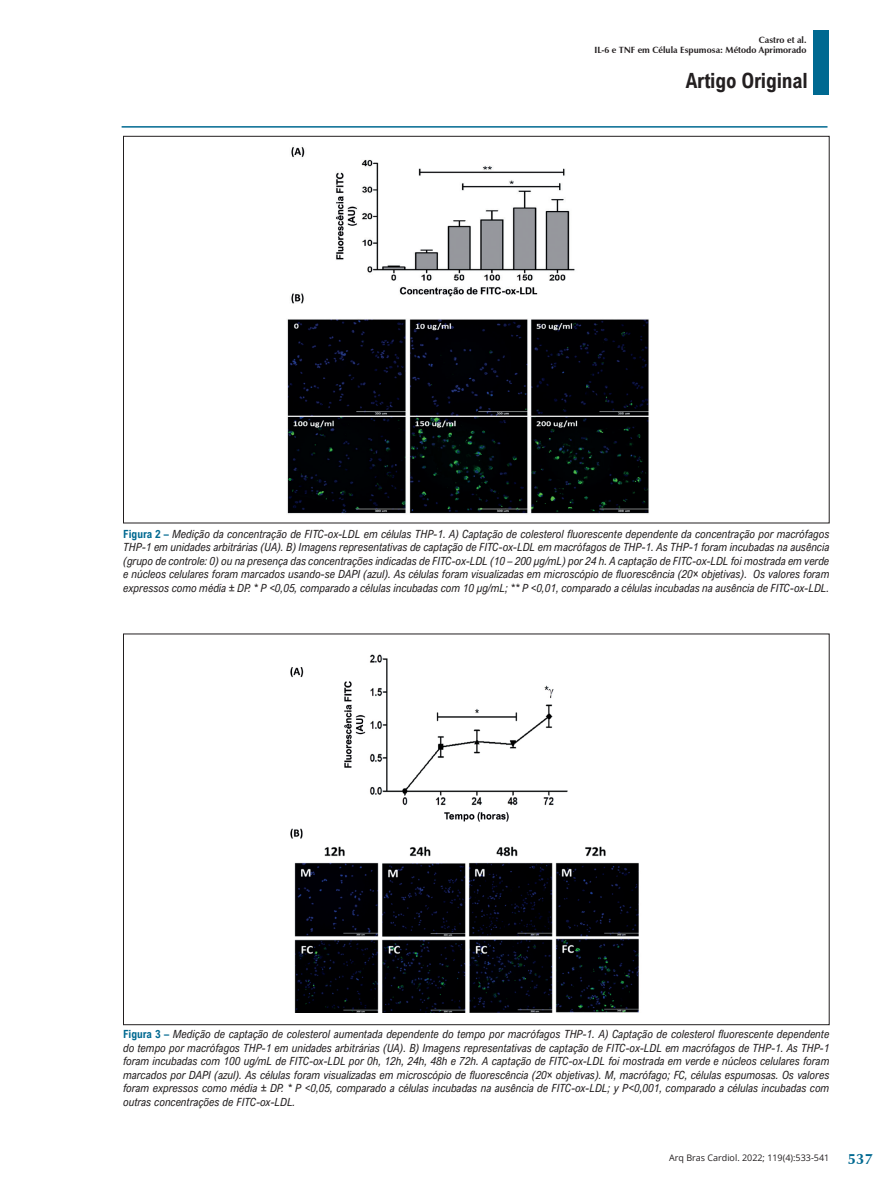
<style>
.page{position:relative;width:893px;height:1191px;background:#fff}
.page>*{position:absolute;margin:0;border:0;box-sizing:border-box;transform-origin:0 0}
.t1{font:700 21px "Arial Nova Cond";letter-spacing:-.01em;color:#231f20}
.t2{font:700 15px "Zapf Humanist 601 BT";color:#006991}
._06_-_LEGENDA_FIGURA{font:italic 11.25px/13.5px "Arial Nova Cond";color:#231f20;text-align:justify}
.t3{font:700 9px/10.8px "Zapf Humanist 601 BT";color:#231f20;text-align:right}
.t4{font:9px "Open Sans";color:#231f20}
.s1{font-weight:700;font-style:normal;color:#006991}
</style>
<div class="page">
<hr style="left:122px;top:126px;width:705px;height:2px;background:#006991">
<div style="left:813px;top:30px;width:16px;height:64px;background:#006991"></div>
<img style="left:287px;top:147px;width:362px;height:367px">
<img style="left:290px;top:654px;width:349px;height:358px">
<p class="t3" style="left:595px;top:34px;width:213px">Castro et al.<br>IL-6 e TNF em Célula Espumosa: Método Aprimorado</p>
<h1 class="t1" style="left:686px;top:67px;width:124px">Artigo Original</h1>
<p class="_06_-_LEGENDA_FIGURA" style="left:123px;top:527px;width:708px"><span class="s1">Figura 2 –</span> Medição da concentração de FITC-ox-LDL em células THP-1. A) Captação de colesterol fluorescente dependente da concentração por macrófagos THP-1 em unidades arbitrárias (UA). B) Imagens representativas de captação de FITC-ox-LDL em macrófagos de THP-1. As THP-1 foram incubadas na ausência (grupo de controle: 0) ou na presença das concentrações indicadas de FITC-ox-LDL (10 – 200 μg/mL) por 24 h. A captação de FITC-ox-LDL foi mostrada em verde e núcleos celulares foram marcados usando-se DAPI (azul). As células foram visualizadas em microscópio de fluorescência (20× objetivas). Os valores foram expressos como média ± DP. * P &lt;0,05, comparado a células incubadas com 10 μg/mL; ** P &lt;0,01, comparado a células incubadas na ausência de FITC-ox-LDL.</p>
<p class="_06_-_LEGENDA_FIGURA" style="left:123px;top:1027px;width:708px"><span class="s1">Figura 3 –</span> Medição de captação de colesterol aumentada dependente do tempo por macrófagos THP-1. A) Captação de colesterol fluorescente dependente do tempo por macrófagos THP-1 em unidades arbitrárias (UA). B) Imagens representativas de captação de FITC-ox-LDL em macrófagos de THP-1. As THP-1 foram incubadas com 100 ug/mL de FITC-ox-LDL por 0h, 12h, 24h, 48h e 72h. A captação de FITC-ox-LDL foi mostrada em verde e núcleos celulares foram marcados por DAPI (azul). As células foram visualizadas em microscópio de fluorescência (20× objetivas). M, macrófago; FC, células espumosas. Os valores foram expressos como média ± DP. * P &lt;0,05, comparado a células incubadas na ausência de FITC-ox-LDL; y P&lt;0,001, comparado a células incubadas com outras concentrações de FITC-ox-LDL.</p>
<p class="t4" style="left:669px;top:1152px;width:162px">Arq Bras Cardiol. 2022; 119(4):533-541</p>
<h2 class="t2" style="left:848px;top:1149px;width:26px">537</h2>
</div>
